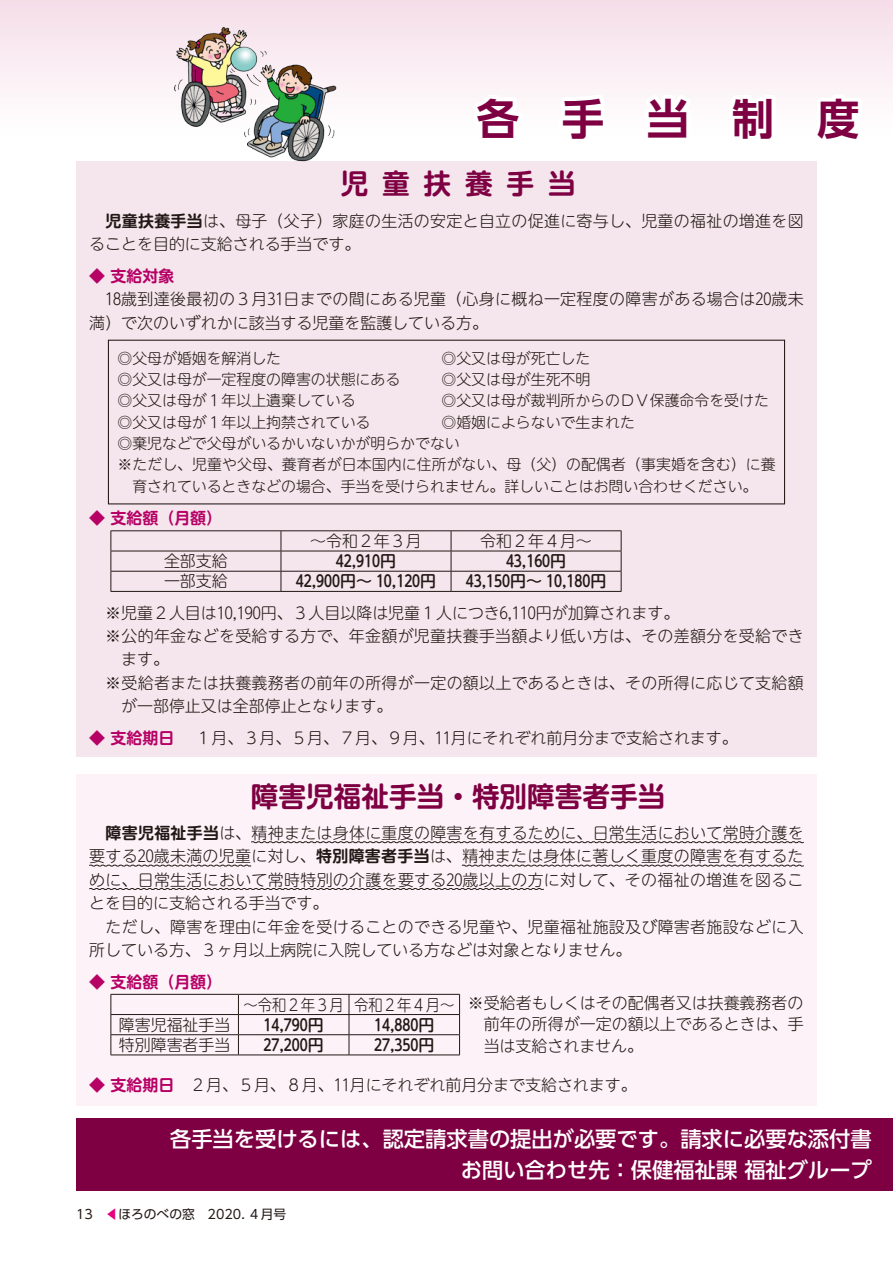
<style>
.page{position:relative;width:893px;height:1263px;background:#fff}
.page>*{position:absolute;margin:0;border:0;box-sizing:border-box;transform-origin:0 0}
.t1{font:700 42.45px "UD Shin Go Pr 6 De";color:#7e0043}
.t2{font:700 27.6px "UD Shin M Go Pr 6 De";color:#7e0043}
.t3{font:500 21.3px/30.9px "UD Shin Go Pr 6";color:#fff;text-align:right}
.t4{font:300 15.9px/23.4px "UD Shin M Go Pr 6";letter-spacing:.02em;color:#221815}
.t5{font:300 15.9px "UD Shin M Go Pr 6";color:#221815}
.t6{font:500 15.9px "UD Shin M Go Pr 6";color:#221815}
.t7{font:700 15.9px "UD Shin M Go Pr 6 De";color:#b60065}
.t8{font:300 15.9px "UD Shin M Go Pr 6";color:#221815;scale:.9 1}
.t9{font:300 14.85px "UD Shin M Go Pr 6";color:#221815}
.t10{font:12.75px "UD Shin Go Pr 6";color:#221815}
.s1{font-family:"UD Shin M Go Pr 6 De";font-weight:700}
.s2{font-family:"UD Shin M Go Pr 6 De";font-weight:700;color:#b60065}
.s3{color:#e4007f}
</style>
<div class="page">
<div style="left:0;top:0;width:893px;height:140px;background:linear-gradient(to bottom,#f5dde8,#fff)"></div>
<svg style="left:465px;top:90px;width:64px;height:50px"></svg>
<svg style="left:555px;top:89px;width:57px;height:51px"></svg>
<svg style="left:637px;top:88px;width:61px;height:52px"></svg>
<svg style="left:721px;top:90px;width:59px;height:50px"></svg>
<svg style="left:807px;top:90px;width:64px;height:50px"></svg>
<div style="left:76px;top:1118px;width:817px;height:73px;background:#7e0043"></div>
<div style="left:76px;top:162px;width:741px;height:595px;background:#f4e6ec"></div>
<hr style="left:111px;top:530px;width:170px;height:1px;background:#221815">
<hr style="left:281px;top:530px;width:170px;height:1px;background:#221815">
<hr style="left:451px;top:530px;width:170px;height:1px;background:#221815">
<hr style="left:111px;top:551px;width:170px;height:1px;background:#221815">
<hr style="left:281px;top:551px;width:170px;height:1px;background:#221815">
<hr style="left:451px;top:551px;width:170px;height:1px;background:#221815">
<hr style="left:111px;top:571px;width:170px;height:1px;background:#221815">
<svg style="left:111px;top:531px;width:1px;height:60px"></svg>
<hr style="left:281px;top:571px;width:170px;height:1px;background:#221815">
<svg style="left:281px;top:531px;width:1px;height:60px"></svg>
<hr style="left:451px;top:571px;width:170px;height:1px;background:#221815">
<svg style="left:451px;top:531px;width:1px;height:60px"></svg>
<svg style="left:621px;top:531px;width:1px;height:60px"></svg>
<hr style="left:111px;top:591px;width:170px;height:1px;background:#221815">
<hr style="left:281px;top:591px;width:170px;height:1px;background:#221815">
<hr style="left:451px;top:591px;width:170px;height:1px;background:#221815">
<div style="left:76px;top:774px;width:741px;height:332px;background:#fdf2f7"></div>
<svg style="left:251px;top:841px;width:553px;height:2px"></svg>
<svg style="left:89px;top:864px;width:163px;height:3px"></svg>
<svg style="left:461px;top:864px;width:343px;height:3px"></svg>
<svg style="left:89px;top:888px;width:455px;height:2px"></svg>
<hr style="left:111px;top:994px;width:127px;height:1px;background:#221815">
<hr style="left:238px;top:994px;width:111px;height:1px;background:#221815">
<hr style="left:349px;top:994px;width:111px;height:1px;background:#221815">
<hr style="left:111px;top:1014px;width:127px;height:1px;background:#221815">
<hr style="left:238px;top:1014px;width:111px;height:1px;background:#221815">
<hr style="left:349px;top:1014px;width:111px;height:1px;background:#221815">
<hr style="left:111px;top:1034px;width:127px;height:1px;background:#221815">
<svg style="left:111px;top:995px;width:1px;height:59px"></svg>
<hr style="left:238px;top:1034px;width:111px;height:1px;background:#221815">
<svg style="left:238px;top:995px;width:1px;height:59px"></svg>
<hr style="left:349px;top:1034px;width:111px;height:1px;background:#221815">
<svg style="left:349px;top:995px;width:1px;height:59px"></svg>
<svg style="left:459px;top:995px;width:1px;height:59px"></svg>
<hr style="left:111px;top:1054px;width:127px;height:1px;background:#221815">
<hr style="left:238px;top:1054px;width:111px;height:1px;background:#221815">
<hr style="left:349px;top:1054px;width:111px;height:1px;background:#221815">
<div style="left:108px;top:340px;width:677px;height:164px;border:1px solid #221815"></div>
<img style="left:151px;top:26px;width:204px;height:136px">
<h1 class="t1" style="left:477px;top:85px;width:384px">各　手　当　制　度</h1>
<h2 class="t2" style="left:341px;top:160px;width:236px">児童扶養手当</h2>
<p class="t4" style="left:89px;top:208px;width:716px;text-indent:16px"><span class="s1">児童扶養手当</span>は、母子（父子）家庭の生活の安定と自立の促進に寄与し、児童の福祉の増進を図ることを目的に支給される手当です。</p>
<p class="t7" style="left:89px;top:262px;width:87px">◆ 支給対象</p>
<p class="t4" style="left:89px;top:287px;width:716px">　１８歳到達後最初の３月３１日までの間にある児童（心身に概ね一定程度の障害がある場合は２０歳未満）で次のいずれかに該当する児童を監護している方。</p>
<p class="t9" style="left:117px;top:346px;width:165px">◎父母が婚姻を解消した</p>
<p class="t9" style="left:441px;top:346px;width:150px">◎父又は母が死亡した</p>
<p class="t9" style="left:117px;top:367px;width:284px">◎父又は母が一定程度の障害の状態にある</p>
<p class="t9" style="left:441px;top:367px;width:150px">◎父又は母が生死不明</p>
<p class="t9" style="left:117px;top:389px;width:240px">◎父又は母が１ 年以上遺棄している</p>
<p class="t9" style="left:441px;top:389px;width:329px">◎父又は母が裁判所からのＤＶ保護命令を受けた</p>
<p class="t9" style="left:117px;top:410px;width:254px">◎父又は母が１ 年以上拘禁されている</p>
<p class="t9" style="left:441px;top:410px;width:195px">◎婚姻によらないで生まれた</p>
<p class="t9" style="left:117px;top:431px;width:344px">◎棄児などで父母がいるかいないかが明らかでない</p>
<p class="t9" style="left:117px;top:452px;width:660px">※ただし、児童や父母、養育者が日本国内に住所がない、母（父）の配偶者（事実婚を含む）に養</p>
<p class="t9" style="left:132px;top:474px;width:627px">育されているときなどの場合、手当を受けられません。詳しいことはお問い合わせください。</p>
<p class="t7" style="left:89px;top:505px;width:134px">◆ 支給額（月額）</p>
<p class="t4" style="left:310px;top:528px;width:113px">～令和2年3月</p>
<p class="t4" style="left:480px;top:528px;width:113px">令和2年4月～</p>
<p class="t4" style="left:164px;top:549px;width:65px">全部支給</p>
<p class="t6" style="left:336px;top:548px;width:62px">42,910円</p>
<p class="t6" style="left:506px;top:548px;width:62px">43,160円</p>
<p class="t4" style="left:164px;top:569px;width:65px">一部支給</p>
<p class="t6" style="left:296px;top:568px;width:142px">42,900円～ 10,1 20円</p>
<p class="t6" style="left:466px;top:568px;width:142px">43,1 50円～ 10,1 80円</p>
<p class="t5" style="left:105px;top:599px;width:576px">※児童2 人目は10,190円、3 人目以降は児童1人につき6,110円が加算されます。</p>
<p class="t4" style="left:105px;top:623px;width:700px">※公的年金などを受給する方で、年金額が児童扶養手当額より低い方は、その差額分を受給でき</p>
<p class="t4" style="left:121px;top:647px;width:49px">ます。</p>
<p class="t4" style="left:105px;top:670px;width:700px">※受給者または扶養義務者の前年の所得が一定の額以上であるときは、その所得に応じて支給額</p>
<p class="t5" style="left:121px;top:693px;width:273px">が一部停止又は全部停止となります。</p>
<p class="t5" style="left:89px;top:725px;width:650px"><span class="s2">◆ 支給期日</span>　 1月、3 月、5月、7月、9 月、11 月にそれぞれ前月分まで支給されます。</p>
<h2 class="t2" style="left:251px;top:773px;width:416px">障害児福祉手当・特別障害者手当</h2>
<p class="t4" style="left:89px;top:820px;width:716px;text-indent:16px"><span class="s1">障害児福祉手当</span>は、精神または身体に重度の障害を有するために、日常生活において常時介護を要する２０歳未満の児童に対し、<span class="s1">特別障害者手当</span>は、精神または身体に著しく重度の障害を有するために、日常生活において常時特別の介護を要する２０歳以上の方に対して、その福祉の増進を図ることを目的に支給される手当です。<br>　ただし、障害を理由に年金を受けることのできる児童や、児童福祉施設及び障害者施設などに入所している方、３ヶ月以上病院に入院している方などは対象となりません。</p>
<p class="t7" style="left:89px;top:968px;width:134px">◆ 支給額（月額）</p>
<p class="t8" style="left:243px;top:991px;width:236px">～令和2年3月 令和2年4月～</p>
<p class="t5" style="left:119px;top:1012px;width:113px">障害児福祉手当</p>
<p class="t6" style="left:264px;top:1011px;width:62px">1 4,790円</p>
<p class="t6" style="left:374px;top:1011px;width:62px">1 4,880円</p>
<p class="t5" style="left:119px;top:1032px;width:113px">特別障害者手当</p>
<p class="t6" style="left:264px;top:1031px;width:62px">27,200 円</p>
<p class="t6" style="left:374px;top:1031px;width:62px">27,350円</p>
<p class="t5" style="left:89px;top:1071px;width:549px"><span class="s2">◆ 支給期日</span> 2 月、5月、8 月、11 月にそれぞれ前月分まで支給されます。</p>
<p class="t4" style="left:484px;top:991px;width:322px;line-height:21.3px;text-align:justify;text-indent:-16px">※受給者もしくはその配偶者又は扶養義務者の前年の所得が一定の額以上であるときは、手当は支給されません。</p>
<h3 class="t3" style="left:170px;top:1123px;width:725px">各手当を受けるには、認定請求書の提出が必要です。請求に必要な添付書　お問い合わせ先：保健福祉課福祉グループ　</h3>
<p class="t10" style="left:76px;top:1204px;width:212px">13　<span class="s3">◀</span>ほろのべの窓　2020. ４月号</p>
</div>
